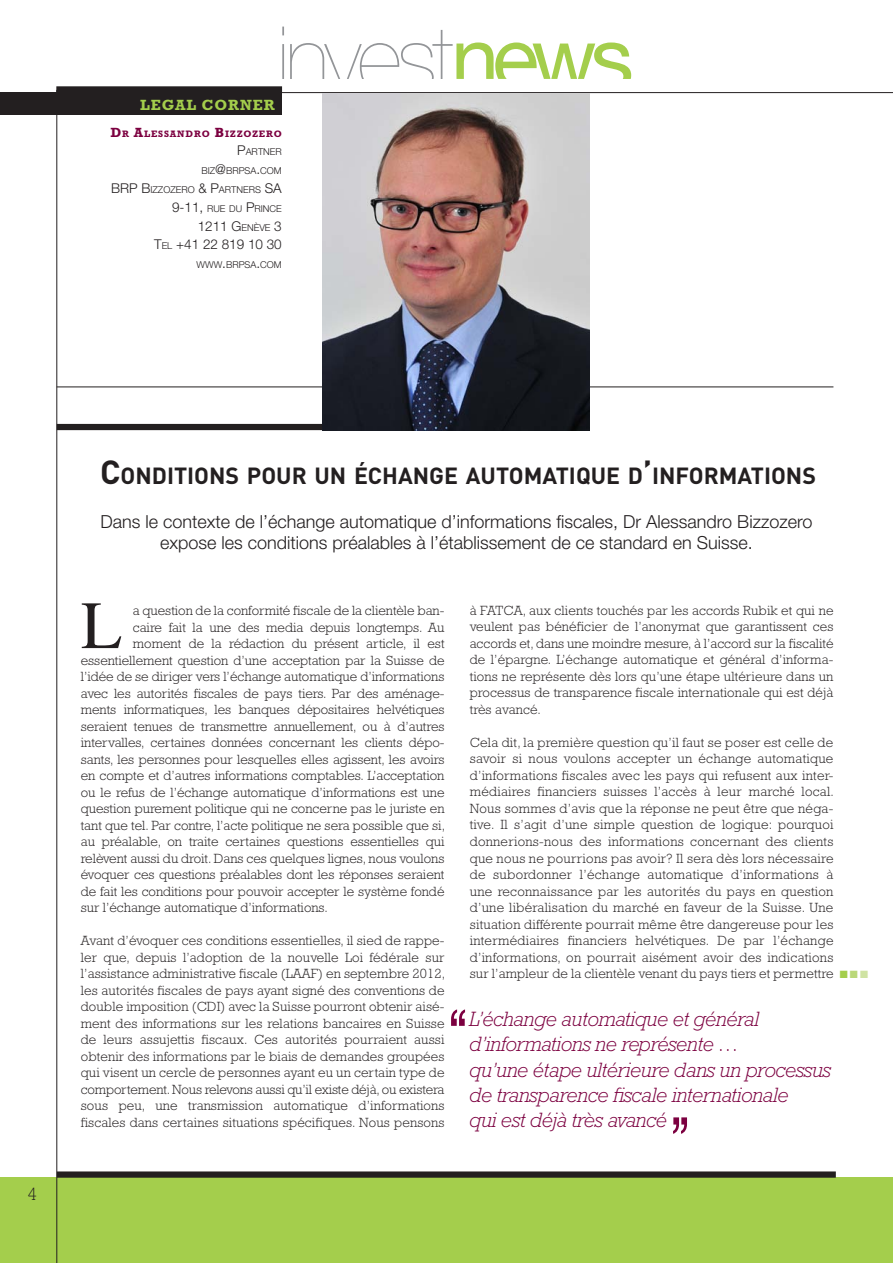
<style>
.page{position:relative;width:893px;height:1263px;background:#fff}
.page>*{position:absolute;margin:0;border:0;box-sizing:border-box;transform-origin:0 0}
.t1{font:300 67.5px "Helvetica Neue LT";color:#7c0040}
.t2{font:67.5px "Times";color:#231f20}
.t3{font:700 23.1px "DIN";color:#231f20}
.t4{font:italic 300 21px/25.2px "Rockwell Std";letter-spacing:-.02em;color:#7c0040}
.t5{font:300 18px/21px "Helvetica Neue LT";color:#231f20;text-align:center}
.t6{font:300 18px "Rockwell Std";color:#231f20}
.t7{font:700 15px "Rockwell Std";letter-spacing:.06em;color:#a4ce4c}
.t8{font:300 13.5px/16.5px "Rockwell Std";color:#231f20;text-align:justify}
.t9{font:300 13.5px "Helvetica Neue LT";color:#231f20}
.t10{font:10.5px "Zapf Dingbats";color:#a4ce4c}
.t11{font:300 9.45px "Helvetica Neue LT";color:#231f20}
.t12{font:700 9.45px "Rockwell Std";letter-spacing:.085em;color:#7c0040}
.s1{font-size:13.5px}
.s2{font-size:9.45px}
.s3{font-size:33px}
.s4{color:#bad879}
.s5{color:#cfe3a3}
</style>
<div class="page">
<hr style="left:57px;top:387px;width:776px;height:1px;background:#231f20">
<div style="left:57px;top:424px;width:510px;height:6px;background:#231f20"></div>
<div style="left:0;top:1177px;width:893px;height:86px;background:#a4ce4c"></div>
<hr style="left:57px;top:92px;width:836px;height:1px;background:#231f20">
<div style="left:56px;top:86px;width:226px;height:7px;background:#231f20"></div>
<img style="left:322px;top:93px;width:268px;height:337px">
<svg style="left:282px;top:27px;width:349px;height:52px"></svg>
<div style="left:0;top:93px;width:282px;height:22px;background:#231f20"></div>
<div style="left:57px;top:1171px;width:779px;height:7px;background:#231f20"></div>
<hr style="left:57px;top:90px;width:1px;height:1173px;background:#231f20">
<p class="t7" style="left:140px;top:96px;width:136px">LEGAL CORNER</p>
<p class="t12" style="left:110px;top:128px;width:55px"><span class="s1">D</span>R <span class="s1">A</span>LESSA</p>
<p class="t12" style="left:177px;top:128px;width:106px">NDRO <span class="s1">B</span>IZZOZERO</p>
<p class="t11" style="left:237px;top:146px;width:46px"><span class="s1">P</span>ARTNER</p>
<p class="t11" style="left:201px;top:165px;width:67px">BIZ<span class="s1">@</span>BRPSA<span class="s1">.</span>COM</p>
<p class="t11" style="left:111px;top:184px;width:172px"><span class="s1">BRP B</span>IZZOZERO <span class="s1">&amp; P</span>ARTNERS <span class="s1">SA</span></p>
<p class="t11" style="left:172px;top:203px;width:111px"><span class="s1">9-11,</span> RUE DU <span class="s1">P</span>RINCE</p>
<p class="t9" style="left:198px;top:217px;width:86px">1211 G<span class="s2">ENÈVE</span> 3</p>
<p class="t9" style="left:154px;top:236px;width:129px">T<span class="s2">EL</span> +41 22 819 10 30</p>
<p class="t11" style="left:197px;top:259px;width:72px">WWW<span class="s1">.</span>BRPSA<span class="s1">.</span>COM</p>
<p class="t6" style="left:28px;top:1183px;width:11px">4</p>
<p class="t3" style="left:100px;top:460px;width:717px"><span class="s3">C</span>ONDITIONS POUR UN ÉCHANGE AUTOMATIQUE D<span class="s3">’</span>INFORMATIONS</p>
<p class="t5" style="left:100px;top:511px;width:713px">Dans le contexte de l’échange automatique d’informations fiscales, Dr Alessandro Bizzozero expose les conditions préalables à l’établissement de ce standard en Suisse.</p>
<p class="t2" style="left:81px;top:587px;width:43px">L</p>
<p class="t8" style="left:470px;top:602px;width:365px">à FATCA, aux clients touchés par les accords Rubik et qui ne veulent pas bénéficier de l’anonymat que garantissent ces accords et, dans une moindre mesure, à l’accord sur la fiscalité de l’épargne. L’échange automatique et général d’informa&shy;tions ne représente dès lors qu’une étape ultérieure dans un processus de transparence fiscale internationale qui est déjà très avancé.</p>
<p class="t8" style="left:470px;top:734px;width:366px">Cela dit, la première question qu’il faut se poser est celle de savoir si nous voulons accepter un échange automatique d’informations fiscales avec les pays qui refusent aux inter&shy;médiaires financiers suisses l’accès à leur marché local.<br>Nous sommes d’avis que la réponse ne peut être que néga&shy;tive. Il s’agit d’une simple question de logique: pourquoi donnerions-nous des informations concernant des clients que nous ne pourrions pas avoir? Il sera dès lors nécessaire de subordonner l’échange automatique d’informations à une reconnaissance par les autorités du pays en question d’une libéralisation du marché en faveur de la Suisse. Une situation différente pourrait même être dangereuse pour les intermédiaires financiers helvétiques. De par l’échange d’informations, on pourrait aisément avoir des indications sur l’ampleur de la clientèle venant du pays tiers et permettre</p>
<p class="t8" style="left:133px;top:602px;width:313px">a question de la conformité fiscale de la clientèle ban-</p>
<p class="t8" style="left:133px;top:619px;width:313px">caire fait la une des media depuis longtemps. Au</p>
<p class="t8" style="left:133px;top:635px;width:313px">moment de la rédaction du présent article, il est</p>
<p class="t8" style="left:81px;top:652px;width:365px">essentiellement question d’une acceptation par la Suisse de</p>
<p class="t8" style="left:81px;top:668px;width:365px">l’idée de se diriger vers l’échange automatique d’informations</p>
<p class="t8" style="left:81px;top:685px;width:365px">avec les autorités fiscales de pays tiers. Par des aménage-</p>
<p class="t8" style="left:81px;top:701px;width:365px">ments informatiques, les banques dépositaires helvétiques</p>
<p class="t8" style="left:81px;top:718px;width:365px">seraient tenues de transmettre annuellement, ou à d’autres</p>
<p class="t8" style="left:81px;top:734px;width:365px">intervalles, certaines données concernant les clients dépo-</p>
<p class="t8" style="left:81px;top:751px;width:365px">sants, les personnes pour lesquelles elles agissent, les avoirs</p>
<p class="t8" style="left:81px;top:767px;width:365px">en compte et d’autres informations comptables. L’acceptation</p>
<p class="t8" style="left:81px;top:784px;width:365px">ou le refus de l’échange automatique d’informations est une</p>
<p class="t8" style="left:81px;top:800px;width:365px">question purement politique qui ne concerne pas le juriste en</p>
<p class="t8" style="left:81px;top:817px;width:366px">tant que tel. Par contre, l’acte politique ne sera possible que si,</p>
<p class="t8" style="left:81px;top:833px;width:365px">au préalable, on traite certaines questions essentielles qui</p>
<p class="t8" style="left:81px;top:850px;width:365px">relèvent aussi du droit. Dans ces quelques lignes, nous voulons</p>
<p class="t8" style="left:81px;top:866px;width:365px">évoquer ces questions préalables dont les réponses seraient</p>
<p class="t8" style="left:81px;top:883px;width:365px">de fait les conditions pour pouvoir accepter le système fondé</p>
<p class="t8" style="left:81px;top:899px;width:248px">sur l’échange automatique d’informations.</p>
<p class="t8" style="left:81px;top:932px;width:366px">Avant d’évoquer ces conditions essentielles, il sied de rappe&shy;ler que, depuis l’adoption de la nouvelle Loi fédérale sur l’assistance administrative fiscale (LAAF) en septembre 2012, les autorités fiscales de pays ayant signé des conventions de double imposition (CDI) avec la Suisse pourront obtenir aisé&shy;ment des informations sur les relations bancaires en Suisse de leurs assujettis fiscaux. Ces autorités pourraient aussi obtenir des informations par le biais de demandes groupées qui visent un cercle de personnes ayant eu un certain type de comportement. Nous relevons aussi qu’il existe déjà, ou existera sous peu, une transmission automatique d’informations fiscales dans certaines situations spécifiques. Nous pensons</p>
<p class="t10" style="left:840px;top:969px;width:30px">■ <span class="s4">■</span><span class="s5">■</span></p>
<p class="t1" style="left:445px;top:992px;width:28px">‘‘</p>
<p class="t4" style="left:468px;top:1006px;width:363px">L’échange automatique et général d’informations ne représente …<br>qu’une étape ultérieure dans un processus de transparence fiscale internationale<br>qui est déjà très avancé</p>
<p class="t1" style="left:693px;top:1151px;width:28px;rotate:-180deg">‘‘</p>
</div>
